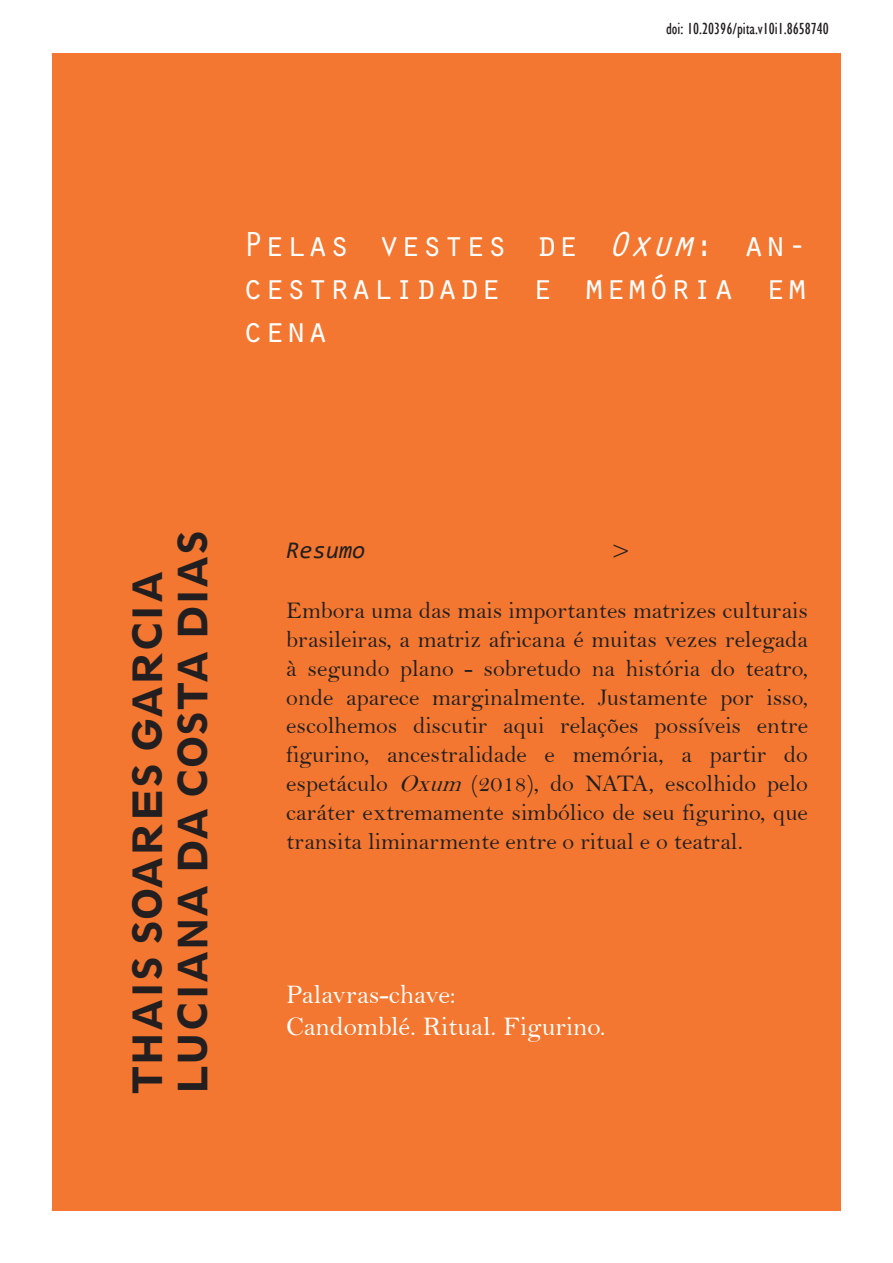
<style>
.page{position:relative;width:893px;height:1263px;background:#fff}
.page>*{position:absolute;margin:0;border:0;box-sizing:border-box;transform-origin:0 0}
.t1{font:800 37.8px/45.3px "Geometric 212 BT";color:#231f20}
.t2{font:36px/43.2px "Orator Std";color:#fff;text-align:justify}
.t3{font:27px/32.4px "Bell";color:#fff}
.t4{font:27px "Bell";color:#231f20}
.t5{font:24px/28.8px "Bell";color:#231f20;text-align:justify}
.t6{font:italic 24px "Consolas";color:#231f20}
.t7{font:condensed 16.5px "Gill Sans";color:#231f20}
.s1{font-style:italic}
</style>
<div class="page">
<div style="left:52px;top:53px;width:789px;height:1158px;background:#f37730"></div>
<p class="t7" style="left:666px;top:19px;width:164px">doi: 10.20396/pita.v10i1.8658740</p>
<h2 class="t2" style="left:242px;top:221px;width:567px">Pelas vestes de <span class="s1">Oxum</span>: an&shy;cestralidade e memória em cena</h2>
<h1 class="t1" style="left:125px;top:1095px;width:567px;rotate:-90deg">THAIS SOARES GARCIA<br>LUCIANA DA COSTA DIAS</h1>
<p class="t6" style="left:286px;top:534px;width:81px">Resumo</p>
<p class="t4" style="left:612px;top:533px;width:20px">&gt;</p>
<p class="t5" style="left:286px;top:596px;width:523px">Embora uma das mais importantes matrizes culturais brasileiras, a matriz africana é muitas vezes relegada à segundo plano - sobretudo na história do teatro, onde aparece marginalmente. Justamente por isso, escolhemos discutir aqui relações possíveis entre figurino, ancestralidade e memória, a partir do espetáculo <span class="s1">Oxum</span> (2018), do NATA, escolhido pelo caráter extremamente simbólico de seu figurino, que transita liminarmente entre o ritual e o teatral.</p>
<p class="t3" style="left:286px;top:978px;width:321px">Palavras-chave:<br>Candomblé. Ritual. Figurino.</p>
</div>
